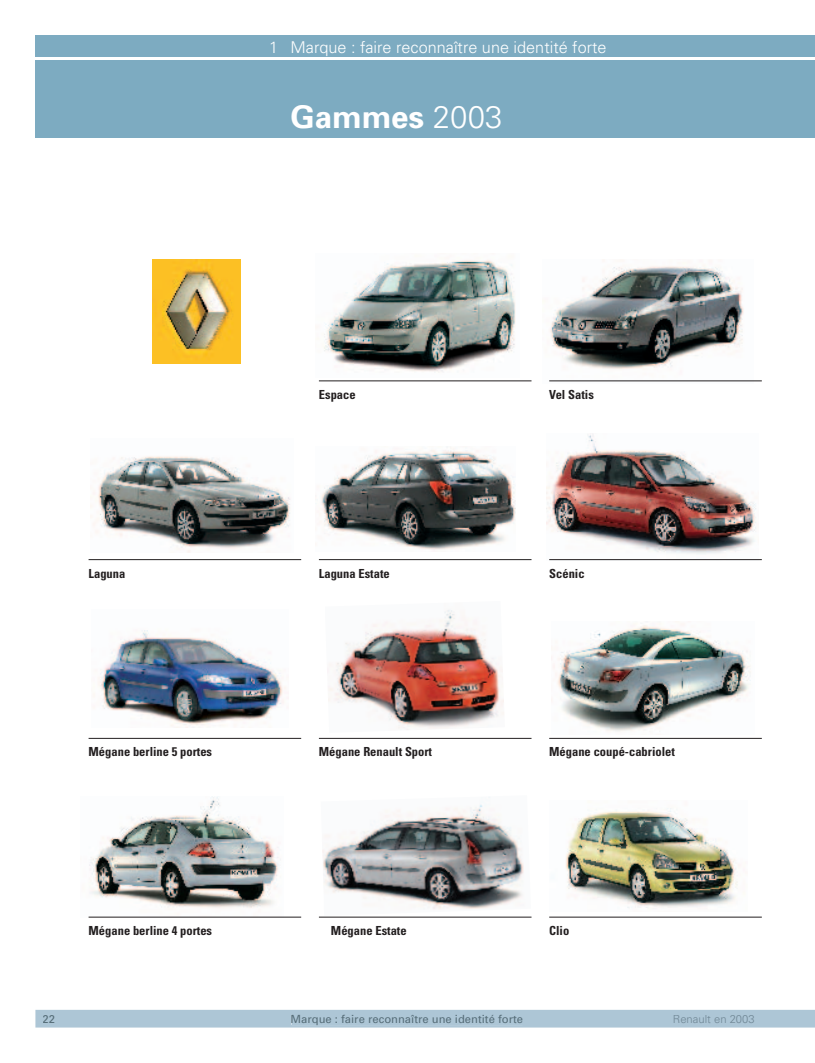
<style>
.page{position:relative;width:815px;height:1063px;background:#fff}
.page>*{position:absolute;margin:0;border:0;box-sizing:border-box;transform-origin:0 0}
.t1{font:700 31.25px "Univers";color:#fff}
.t2{font:300 16.25px "Univers";color:#fff}
.t3{font:700 condensed 12.5px "Univers LT";color:#231f20}
.t4{font:11.25px "Univers";color:#566d78}
.t5{font:300 11.25px "Univers";color:#6f8694}
.s1{font-weight:300}
</style>
<div class="page">
<svg style="left:35px;top:1010px;width:780px;height:18px;background:#afc7d7"></svg>
<div style="left:546px;top:433px;width:214px;height:129px;background:#dfe0e1"></div>
<img style="left:546px;top:433px;width:213px;height:127px">
<img style="left:549px;top:265px;width:204px;height:116px">
<img style="left:324px;top:260px;width:192px;height:112px">
<img style="left:90px;top:456px;width:200px;height:96px">
<img style="left:319px;top:448px;width:197px;height:102px">
<img style="left:93px;top:630px;width:193px;height:98px">
<img style="left:551px;top:624px;width:200px;height:108px">
<img style="left:327px;top:610px;width:177px;height:120px">
<img style="left:88px;top:797px;width:195px;height:121px">
<svg style="left:321px;top:916px;width:211px;height:2px"></svg>
<img style="left:322px;top:797px;width:202px;height:112px">
<img style="left:566px;top:808px;width:172px;height:100px">
<img style="left:153px;top:260px;width:87px;height:104px">
<hr style="left:319px;top:381px;width:212px;height:1px;background:#231f20">
<hr style="left:549px;top:381px;width:213px;height:1px;background:#231f20">
<hr style="left:549px;top:559px;width:213px;height:1px;background:#231f20">
<hr style="left:319px;top:559px;width:212px;height:1px;background:#231f20">
<hr style="left:89px;top:559px;width:212px;height:1px;background:#231f20">
<hr style="left:549px;top:738px;width:213px;height:1px;background:#231f20">
<hr style="left:319px;top:738px;width:212px;height:1px;background:#231f20">
<hr style="left:89px;top:738px;width:212px;height:1px;background:#231f20">
<hr style="left:549px;top:917px;width:213px;height:1px;background:#231f20">
<hr style="left:319px;top:917px;width:212px;height:1px;background:#231f20">
<hr style="left:89px;top:917px;width:212px;height:1px;background:#231f20">
<div style="left:35px;top:60px;width:780px;height:78px;background:#7dabc1"></div>
<div style="left:43px;top:1015px;width:11px;height:8px;background:#adc6d6"></div>
<div style="left:674px;top:1015px;width:80px;height:8px;background:#adc6d6"></div>
<div style="left:292px;top:1015px;width:231px;height:10px;background:#adc6d6"></div>
<div style="left:35px;top:35px;width:780px;height:22px;background:#7dabc1"></div>
<h2 class="t2" style="left:269px;top:41px;width:339px">1 Marque : faire reconnaître une identité forte</h2>
<h1 class="t1" style="left:291px;top:105px;width:213px">Gammes <span class="s1">2003</span></h1>
<p class="t3" style="left:319px;top:390px;width:38px">Espace</p>
<p class="t3" style="left:549px;top:390px;width:46px">Vel Satis</p>
<p class="t3" style="left:89px;top:569px;width:38px">Laguna</p>
<p class="t3" style="left:319px;top:569px;width:72px">Laguna Estate</p>
<p class="t3" style="left:549px;top:569px;width:37px">Scénic</p>
<p class="t3" style="left:89px;top:747px;width:125px">Mégane berline 5 portes</p>
<p class="t3" style="left:319px;top:747px;width:115px">Mégane Renault Sport</p>
<p class="t3" style="left:549px;top:747px;width:127px">Mégane coupé-cabriolet</p>
<p class="t3" style="left:89px;top:926px;width:125px">Mégane berline 4 portes</p>
<p class="t3" style="left:331px;top:926px;width:77px">Mégane Estate</p>
<p class="t3" style="left:549px;top:926px;width:22px">Clio</p>
<p class="t4" style="left:43px;top:1015px;width:14px">22</p>
<p class="t4" style="left:291px;top:1015px;width:234px">Marque : faire reconnaître une identité forte</p>
<p class="t5" style="left:673px;top:1015px;width:83px">Renault en 2003</p>
</div>
